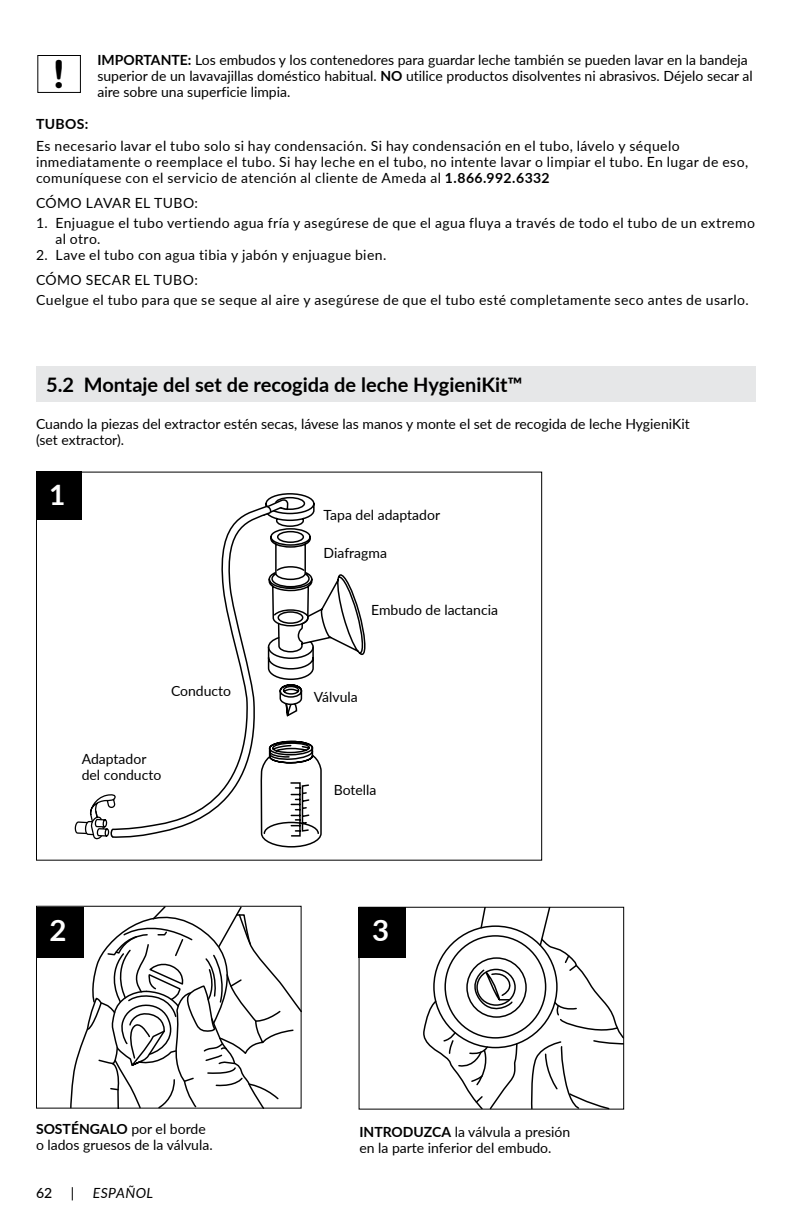
<style>
.page{position:relative;width:792px;height:1224px;background:#fff}
.page>*{position:absolute;margin:0;border:0;box-sizing:border-box;transform-origin:0 0}
.t1{font:700 38.4px "Helvetica Rounded";color:#000}
.t2{font:700 29.4px "Lato";color:#fff}
.t3{font:700 28.2px "Lato";color:#fff}
.t4{font:700 20px "Lato";color:#000}
.t5{font:14px/16px "Lato";letter-spacing:.03em;color:#000}
.t6{font:14px/16px "Lato";color:#000}
.t7{font:italic 14px "Lato";letter-spacing:.025em;color:#000}
.t8{font:700 14px "Lato";letter-spacing:.03em;color:#000}
.t9{font:500 14px "Lato";color:#000}
.s1{font-weight:700}
</style>
<div class="page">
<svg style="left:69px;top:908px;width:231px;height:199px"></svg>
<div style="left:36px;top:907px;width:48px;height:50px;background:#000"></div>
<svg style="left:479px;top:909px;width:8px;height:20px"></svg>
<svg style="left:528px;top:909px;width:94px;height:199px"></svg>
<svg style="left:423px;top:969px;width:95px;height:139px"></svg>
<div style="left:358px;top:907px;width:48px;height:50px;background:#000"></div>
<div style="left:36px;top:472px;width:46px;height:48px;background:#000"></div>
<svg style="left:262px;top:493px;width:104px;height:355px"></svg>
<svg style="left:116px;top:505px;width:157px;height:333px"></svg>
<svg style="left:74px;top:794px;width:42px;height:46px"></svg>
<div style="left:36px;top:366px;width:720px;height:36px;background:#e6e7e8"></div>
<div style="left:37px;top:55px;width:44px;height:38px;border:1px solid #000"></div>
<p class="t6" style="left:97px;top:52px;width:657px"><span class="s1">IMPORTANTE:</span> Los embudos y los contenedores para guardar leche también se pueden lavar en la bandeja superior de un lavavajillas doméstico habitual. <span class="s1">NO</span> utilice productos disolventes ni abrasivos. Déjelo secar al aire sobre una superficie limpia.</p>
<h1 class="t1" style="left:53px;top:51px;width:14px">!</h1>
<p class="t8" style="left:36px;top:114px;width:54px">TUBOS:</p>
<p class="t5" style="left:36px;top:138px;width:714px">Es necesario lavar el tubo solo si hay condensación. Si hay condensación en el tubo, lávelo y séquelo inmediatamente o reemplace el tubo. Si hay leche en el tubo, no intente lavar o limpiar el tubo. En lugar de eso, comuníquese con el servicio de atención al cliente de Ameda al <span class="s1">1.866.992.6332</span></p>
<p class="t5" style="left:36px;top:195px;width:164px">CÓMO LAVAR EL TUBO:</p>
<p class="t5" style="left:55px;top:215px;width:701px;text-indent:-19px">1. Enjuague el tubo vertiendo agua fría y asegúrese de que el agua fluya a través de todo el tubo de un extremo al otro.</p>
<p class="t5" style="left:36px;top:242px;width:352px;line-height:25px">2. Lave el tubo con agua tibia y jabón y enjuague bien.<br>CÓMO SECAR EL TUBO:</p>
<p class="t5" style="left:36px;top:292px;width:714px">Cuelgue el tubo para que se seque al aire y asegúrese de que el tubo esté completamente seco antes de usarlo.</p>
<h3 class="t4" style="left:46px;top:370px;width:478px">5.2 Montaje del set de recogida de leche HygieniKit™</h3>
<p class="t6" style="left:36px;top:415px;width:655px">Cuando la piezas del extractor estén secas, lávese las manos y monte el set de recogida de leche HygieniKit (set extractor).</p>
<h3 class="t3" style="left:49px;top:474px;width:18px">1</h3>
<p class="t6" style="left:171px;top:683px;width:62px">Conducto</p>
<p class="t6" style="left:82px;top:750px;width:81px">Adaptador del conducto</p>
<p class="t6" style="left:324px;top:506px;width:118px">Tapa del adaptador</p>
<p class="t6" style="left:324px;top:544px;width:65px">Diafragma</p>
<p class="t6" style="left:371px;top:602px;width:128px">Embudo de lactancia</p>
<p class="t6" style="left:314px;top:688px;width:45px">Válvula</p>
<p class="t6" style="left:334px;top:781px;width:44px">Botella</p>
<h2 class="t2" style="left:50px;top:909px;width:19px">2</h2>
<h2 class="t2" style="left:372px;top:909px;width:19px">3</h2>
<p class="t6" style="left:36px;top:1120px;width:178px"><span class="s1">SOSTÉNGALO</span> por el borde o lados gruesos de la válvula.</p>
<p class="t6" style="left:359px;top:1123px;width:212px"><span class="s1">INTRODUZCA</span> la válvula a presión en la parte inferior del embudo.</p>
<p class="t9" style="left:36px;top:1183px;width:18px">62</p>
<p class="t9" style="left:71px;top:1183px;width:5px">|</p>
<p class="t7" style="left:93px;top:1183px;width:62px">ESPAÑOL</p>
</div>
